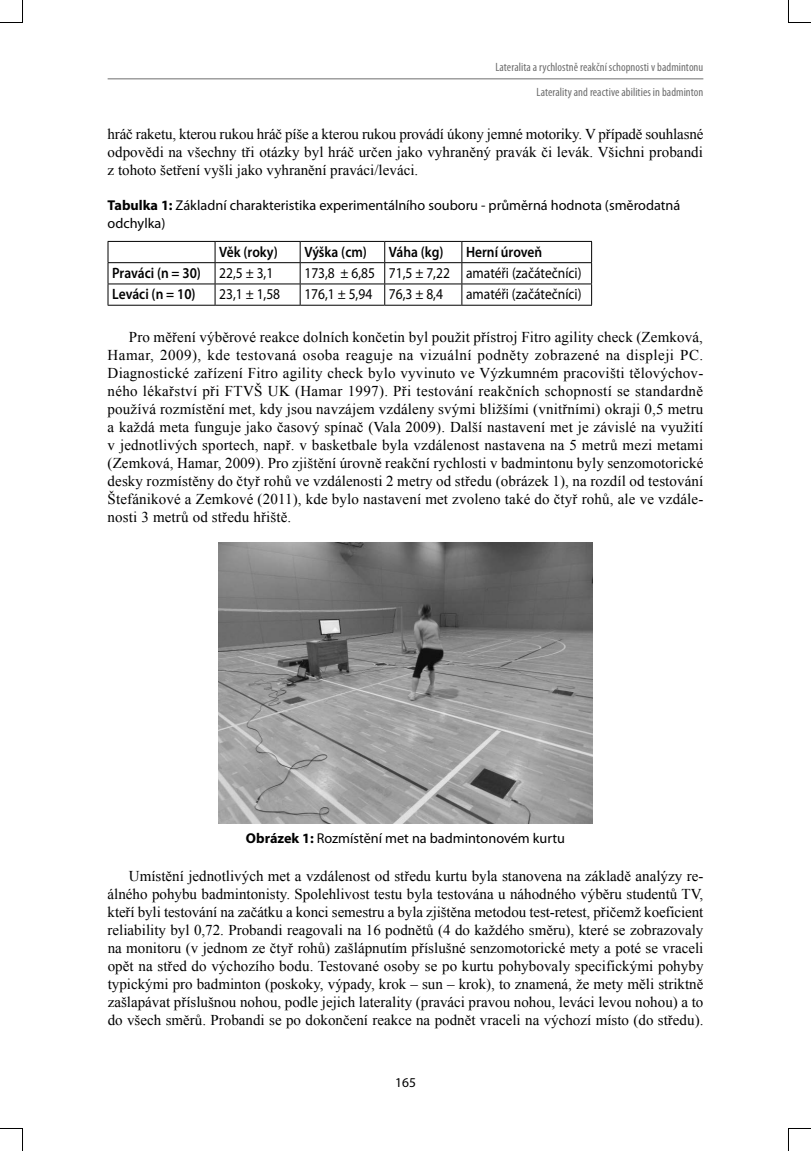
<style>
.page{position:relative;width:811px;height:1151px;background:#fff}
.page>*{position:absolute;margin:0;border:0;box-sizing:border-box;transform-origin:0 0}
.t1{font:15px/18px "Times New Roman";color:#000;text-align:justify}
.t2{font:15px "Myriad Pro";color:#000;scale:.9 1}
.t3{font:600 15px "Myriad Pro";color:#000;scale:.9 1}
.t4{font:14.25px/18px "Myriad Pro";color:#000}
.t5{font:13.5px "Myriad Pro";color:#000}
.t6{font:condensed 12px "Myriad Pro";letter-spacing:.005em;color:#6e6e6e}
.s1{font-weight:700}
.s2{font-weight:400}
</style>
<div class="page">
<hr style="left:108px;top:78px;width:595px;height:1px;background:#6e6e6e">
<hr style="left:108px;top:241px;width:107px;height:1px;background:#000">
<hr style="left:215px;top:241px;width:85px;height:1px;background:#000">
<hr style="left:300px;top:241px;width:84px;height:1px;background:#000">
<hr style="left:384px;top:241px;width:78px;height:1px;background:#000">
<hr style="left:462px;top:241px;width:130px;height:1px;background:#000">
<hr style="left:108px;top:262px;width:107px;height:1px;background:#000">
<hr style="left:215px;top:262px;width:85px;height:1px;background:#000">
<hr style="left:300px;top:262px;width:84px;height:1px;background:#000">
<hr style="left:384px;top:262px;width:78px;height:1px;background:#000">
<hr style="left:462px;top:262px;width:130px;height:1px;background:#000">
<hr style="left:108px;top:283px;width:107px;height:1px;background:#000">
<svg style="left:108px;top:242px;width:1px;height:63px"></svg>
<hr style="left:215px;top:283px;width:85px;height:1px;background:#000">
<svg style="left:215px;top:242px;width:1px;height:63px"></svg>
<hr style="left:300px;top:283px;width:84px;height:1px;background:#000">
<svg style="left:300px;top:242px;width:1px;height:63px"></svg>
<hr style="left:384px;top:283px;width:78px;height:1px;background:#000">
<svg style="left:384px;top:242px;width:1px;height:63px"></svg>
<hr style="left:462px;top:283px;width:130px;height:1px;background:#000">
<svg style="left:461px;top:242px;width:1px;height:63px"></svg>
<svg style="left:591px;top:242px;width:1px;height:63px"></svg>
<hr style="left:108px;top:305px;width:107px;height:1px;background:#000">
<hr style="left:215px;top:305px;width:85px;height:1px;background:#000">
<hr style="left:300px;top:305px;width:84px;height:1px;background:#000">
<hr style="left:384px;top:305px;width:78px;height:1px;background:#000">
<hr style="left:462px;top:305px;width:130px;height:1px;background:#000">
<img style="left:218px;top:542px;width:374px;height:281px">
<svg style="left:0;top:0;width:23px;height:23px"></svg>
<svg style="left:0;top:1128px;width:23px;height:23px"></svg>
<svg style="left:788px;top:0;width:22px;height:23px"></svg>
<svg style="left:788px;top:1128px;width:22px;height:23px"></svg>
<p class="t6" style="left:495px;top:59px;width:209px">Lateralita a rychlostně reakční schopnosti v badmintonu</p>
<p class="t6" style="left:536px;top:84px;width:168px">Laterality and reactive abilities in badminton</p>
<p class="t1" style="left:108px;top:125px;width:597px">hráč raketu, kterou rukou hráč píše a kterou rukou provádí úkony jemné motoriky. V případě souhlasné odpovědi na všechny tři otázky byl hráč určen jako vyhraněný pravák či levák. Všichni probandi z tohoto šetření vyšli jako vyhranění praváci/leváci.</p>
<p class="t4" style="left:108px;top:196px;width:574px"><span class="s1">Tabulka 1:</span> Základní charakteristika experimentálního souboru - průměrná hodnota (směrodatná odchylka)</p>
<p class="t3" style="left:219px;top:242px;width:66px">Věk (roky)</p>
<p class="t3" style="left:304px;top:242px;width:71px">Výška (cm)</p>
<p class="t3" style="left:389px;top:242px;width:62px">Váha (kg)</p>
<p class="t3" style="left:466px;top:242px;width:86px">Herní úroveň</p>
<p class="t3" style="left:112px;top:263px;width:180px">Praváci (n = 30) <span class="s2">22,5 ± 3,1</span></p>
<p class="t2" style="left:304px;top:264px;width:309px">173,8 ± 6,85 71,5 ± 7,22 amatéři (začátečníci)</p>
<p class="t3" style="left:112px;top:285px;width:94px">Leváci (n = 10)</p>
<p class="t2" style="left:219px;top:285px;width:69px">23,1 ± 1,58</p>
<p class="t2" style="left:304px;top:285px;width:155px">176,1 ± 5,94 76,3 ± 8,4</p>
<p class="t2" style="left:466px;top:285px;width:130px">amatéři (začátečníci)</p>
<p class="t1" style="left:108px;top:327px;width:597px;text-indent:21px">Pro měření výběrové reakce dolních končetin byl použit přístroj Fitro agility check (Zemková, Hamar, 2009), kde testovaná osoba reaguje na vizuální podněty zobrazené na displeji PC.<br>Diagnostické zařízení Fitro agility check bylo vyvinuto ve Výzkumném pracovišti tělovýchov&shy;ného lékařství při FTVŠ UK (Hamar 1997). Při testování reakčních schopností se standardně používá rozmístění met, kdy jsou navzájem vzdáleny svými bližšími (vnitřními) okraji 0,5 metru a každá meta funguje jako časový spínač (Vala 2009). Další nastavení met je závislé na využití v jednotlivých sportech, např. v basketbale byla vzdálenost nastavena na 5 metrů mezi metami (Zemková, Hamar, 2009). Pro zjištění úrovně reakční rychlosti v badmintonu byly senzomotorické desky rozmístěny do čtyř rohů ve vzdálenosti 2 metry od středu (obrázek 1), na rozdíl od testování Štefánikové a Zemkové (2011), kde bylo nastavení met zvoleno také do čtyř rohů, ale ve vzdále&shy;nosti 3 metrů od středu hřiště.</p>
<p class="t4" style="left:246px;top:829px;width:320px"><span class="s1">Obrázek 1:</span> Rozmístění met na badmintonovém kurtu</p>
<p class="t1" style="left:108px;top:867px;width:597px;text-indent:21px">Umístění jednotlivých met a vzdálenost od středu kurtu byla stanovena na základě analýzy re&shy;álného pohybu badmintonisty. Spolehlivost testu byla testována u náhodného výběru studentů TV, kteří byli testování na začátku a konci semestru a byla zjištěna metodou test-retest, přičemž koeficient reliability byl 0,72. Probandi reagovali na 16 podnětů (4 do každého směru), které se zobrazovaly na monitoru (v jednom ze čtyř rohů) zašlápnutím příslušné senzomotorické mety a poté se vraceli opět na střed do výchozího bodu. Testované osoby se po kurtu pohybovaly specifickými pohyby typickými pro badminton (poskoky, výpady, krok – sun – krok), to znamená, že mety měli striktně zašlapávat příslušnou nohou, podle jejich laterality (praváci pravou nohou, leváci levou nohou) a to do všech směrů. Probandi se po dokončení reakce na podnět vraceli na výchozí místo (do středu).</p>
<p class="t5" style="left:395px;top:1074px;width:22px">165</p>
</div>
